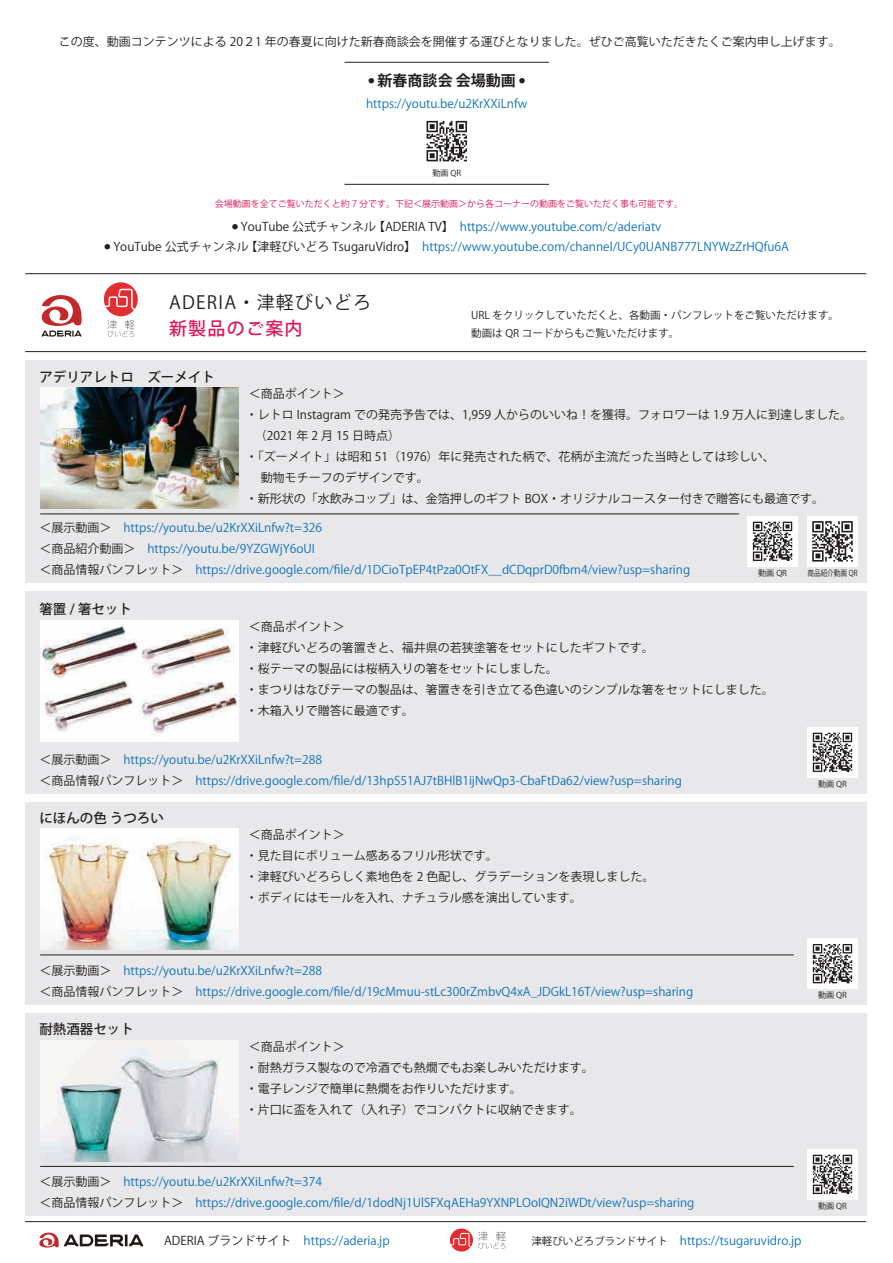
<style>
.page{position:relative;width:893px;height:1263px;background:#fff}
.page>*{position:absolute;margin:0;border:0;box-sizing:border-box;transform-origin:0 0}
.t1{font:18px "Koz Go Pro";letter-spacing:.07em;color:#231f20}
.t2{font:500 18px "Koz Go Pro";letter-spacing:.07em;color:#d91a5b}
.t3{font:700 15px "Koz Go Pr 6 N";color:#231f20}
.t4{font:500 13.5px "Koz Go Pro";color:#231f20}
.t5{font:12px/21px "Koz Go Pr 6 N";color:#1074bc}
.t6{font:12px/21px "Koz Go Pro";color:#231f20}
.t7{font:10.5px/18.3px "Koz Go Pro";color:#231f20}
.t8{font:9px "Koz Go Pr 6 N";color:#d91a5b}
.t9{font:8.1px "Koz Go Pr 6 N";color:#231f20}
.t10{font:8.1px "Koz Go Pr 6 N";color:#231f20;scale:.82 1}
.t11{font:700 6px "Koz Go Pr 6 N";color:#231f20}
.s1{color:#231f20}
.s2{font-size:10.5px;color:#231f20}
</style>
<div class="page">
<hr style="left:25px;top:351px;width:841px;height:1px;background:#231f20">
<hr style="left:25px;top:273px;width:841px;height:1px;background:#231f20">
<svg style="left:41px;top:295px;width:41px;height:42px"></svg>
<svg style="left:104px;top:282px;width:34px;height:55px"></svg>
<svg style="left:450px;top:1228px;width:56px;height:23px"></svg>
<svg style="left:39px;top:1232px;width:104px;height:15px"></svg>
<hr style="left:25px;top:1221px;width:841px;height:1px;background:#231f20">
<div style="left:25px;top:591px;width:841px;height:202px;background:#e8e7e9"></div>
<div style="left:40px;top:620px;width:199px;height:121px;background:#fff"></div>
<div style="left:25px;top:360px;width:841px;height:222px;background:#e8e7e9"></div>
<div style="left:25px;top:802px;width:841px;height:202px;background:#e8e7e9"></div>
<div style="left:25px;top:1013px;width:841px;height:202px;background:#e8e7e9"></div>
<img style="left:40px;top:388px;width:199px;height:121px">
<img style="left:40px;top:1040px;width:199px;height:121px">
<img style="left:42px;top:678px;width:92px;height:54px">
<img style="left:139px;top:681px;width:99px;height:54px">
<img style="left:40px;top:623px;width:99px;height:55px">
<img style="left:141px;top:628px;width:93px;height:50px">
<hr style="left:40px;top:514px;width:699px;height:1px;background:#231f20">
<hr style="left:40px;top:955px;width:754px;height:1px;background:#231f20">
<hr style="left:40px;top:1166px;width:754px;height:1px;background:#231f20">
<hr style="left:345px;top:62px;width:204px;height:1px;background:#231f20">
<hr style="left:345px;top:184px;width:204px;height:1px;background:#231f20">
<img style="left:40px;top:829px;width:89px;height:121px">
<img style="left:129px;top:829px;width:110px;height:121px">
<svg style="left:426px;top:121px;width:41px;height:40px"></svg>
<div style="left:807px;top:516px;width:51px;height:50px;background:#fff"></div>
<svg style="left:812px;top:521px;width:41px;height:41px"></svg>
<div style="left:747px;top:516px;width:51px;height:50px;background:#fff"></div>
<svg style="left:753px;top:522px;width:39px;height:39px"></svg>
<div style="left:807px;top:1149px;width:51px;height:50px;background:#fff"></div>
<svg style="left:813px;top:1155px;width:39px;height:39px"></svg>
<div style="left:807px;top:727px;width:51px;height:50px;background:#fff"></div>
<svg style="left:813px;top:733px;width:39px;height:39px"></svg>
<div style="left:807px;top:938px;width:51px;height:51px;background:#fff"></div>
<svg style="left:813px;top:944px;width:39px;height:39px"></svg>
<p class="t6" style="left:59px;top:32px;width:783px">この度、動画コンテンツによる 20２1 年の春夏に向けた新春商談会を開催する運びとなりました。ぜひご高覧いただきたくご案内申し上げます。</p>
<p class="t3" style="left:368px;top:72px;width:149px"><sup>●</sup> 新春商談会 会場動画</p>
<p class="t11" style="left:519px;top:77px;width:7px">●</p>
<p class="t5" style="left:366px;top:93px;width:163px">https://youtu.be/u2KrXXiLnfw</p>
<p class="t9" style="left:432px;top:168px;width:30px">動画 QR</p>
<p class="t8" style="left:215px;top:199px;width:470px">会場動画を全てご覧いただくと約 7 分です。下記＜展示動画＞から各コーナーの動画をご覧いただく事も可能です。</p>
<p class="t5" style="left:105px;top:237px;width:686px"><sup>●</sup> <span class="s1">YouTube 公式チャンネル 【津軽びいどろ TsugaruVidro】　</span>https://www.youtube.com/channel/UCy0UANB777LNYWzZrHQfu6A</p>
<p class="t5" style="left:232px;top:216px;width:431px"><sup>●</sup> <span class="s1">YouTube 公式チャンネル 【ADERIA TV】　</span>https://www.youtube.com/c/aderiatv</p>
<h1 class="t1" style="left:169px;top:291px;width:203px">ADERIA・津軽びいどろ</h1>
<h1 class="t2" style="left:169px;top:317px;width:135px">新製品のご案内</h1>
<p class="t4" style="left:39px;top:369px;width:177px">アデリアレトロ　ズーメイト</p>
<p class="t7" style="left:471px;top:306px;width:369px">URL をクリックしていただくと、各動画・パンフレットをご覧いただけます。動画は QR コードからもご覧いただけます。</p>
<p class="t6" style="left:246px;top:384px;width:608px">＜商品ポイント＞<br>・レトロ Instagram での発売予告では、1,959 人からのいいね！を獲得。フォロワーは 1.9 万人に到達しました。　（2021 年 2 月 15 日時点）<br>・「ズーメイト」は昭和 51（1976）年に発売された柄で、花柄が主流だった当時としては珍しい、<br>　動物モチーフのデザインです。<br>・新形状の「水飲みコップ」は、金箔押しのギフト BOX・オリジナルコースター付きで贈答にも最適です。</p>
<p class="t5" style="left:39px;top:517px;width:652px"><span class="s1">＜展示動画＞　</span>https://youtu.be/u2KrXXiLnfw?t=326<br><span class="s1">＜商品紹介動画＞　</span>https://youtu.be/9YZGWjY6oUI<br><span class="s1">＜商品情報パンフレット＞　</span>https://drive.google.com/file/d/1DCioTpEP4tPza0OtFX__dCDqprD0fbm4/view?usp=sharing</p>
<p class="t4" style="left:39px;top:601px;width:94px">箸置 / 箸セット</p>
<p class="t9" style="left:758px;top:568px;width:30px">動画 QR</p>
<p class="t6" style="left:246px;top:616px;width:529px">＜商品ポイント＞<br>・津軽びいどろの箸置きと、福井県の若狭塗箸をセットにしたギフトです。<br>・桜テーマの製品には桜柄入りの箸をセットにしました。<br>・まつりはなびテーマの製品は、箸置きを引き立てる色違いのシンプルな箸をセットにしました。・木箱入りで贈答に最適です。</p>
<p class="t5" style="left:39px;top:749px;width:644px"><span class="s1">＜展示動画＞　</span>https://youtu.be/u2KrXXiLnfw?t=288<br><span class="s1">＜商品情報パンフレット＞　</span>https://drive.google.com/file/d/13hpS51AJ7tBHlB1ijNwQp3-CbaFtDa62/view?usp=sharing</p>
<p class="t4" style="left:39px;top:809px;width:126px">にほんの色 うつろい</p>
<p class="t6" style="left:246px;top:825px;width:410px">＜商品ポイント＞<br>・見た目にボリューム感あるフリル形状です。<br>・津軽びいどろらしく素地色を 2 色配し、グラデーションを表現しました。・ボディにはモールを入れ、ナチュラル感を演出しています。</p>
<p class="t10" style="left:807px;top:568px;width:63px">商品紹介動画 QR</p>
<p class="t9" style="left:818px;top:779px;width:30px">動画 QR</p>
<p class="t5" style="left:39px;top:960px;width:655px"><span class="s1">＜展示動画＞　</span>https://youtu.be/u2KrXXiLnfw?t=288<br><span class="s1">＜商品情報パンフレット＞　</span>https://drive.google.com/file/d/19cMmuu-stLc300rZmbvQ4xA_JDGkL16T/view?usp=sharing</p>
<p class="t4" style="left:39px;top:1020px;width:96px">耐熱酒器セット</p>
<p class="t6" style="left:246px;top:1036px;width:349px">＜商品ポイント＞<br>・耐熱ガラス製なので冷酒でも熱燗でもお楽しみいただけます。・電子レンジで簡単に熱燗をお作りいただけます。<br>・片口に盃を入れて（入れ子）でコンパクトに収納できます。</p>
<p class="t5" style="left:39px;top:1171px;width:657px"><span class="s1">＜展示動画＞　</span>https://youtu.be/u2KrXXiLnfw?t=374<br><span class="s1">＜商品情報パンフレット＞　</span>https://drive.google.com/file/d/1dodNj1UlSFXqAEHa9YXNPLOoIQN2iWDt/view?usp=sharing</p>
<p class="t9" style="left:818px;top:990px;width:30px">動画 QR</p>
<p class="t9" style="left:818px;top:1201px;width:30px">動画 QR</p>
<p class="t5" style="left:164px;top:1231px;width:227px"><span class="s1">ADERIA ブランドサイト　</span>https://aderia.jp</p>
<p class="t5" style="left:531px;top:1231px;width:272px"><span class="s2">津軽びいどろブランドサイト</span> https://tsugaruvidro.jp</p>
</div>
